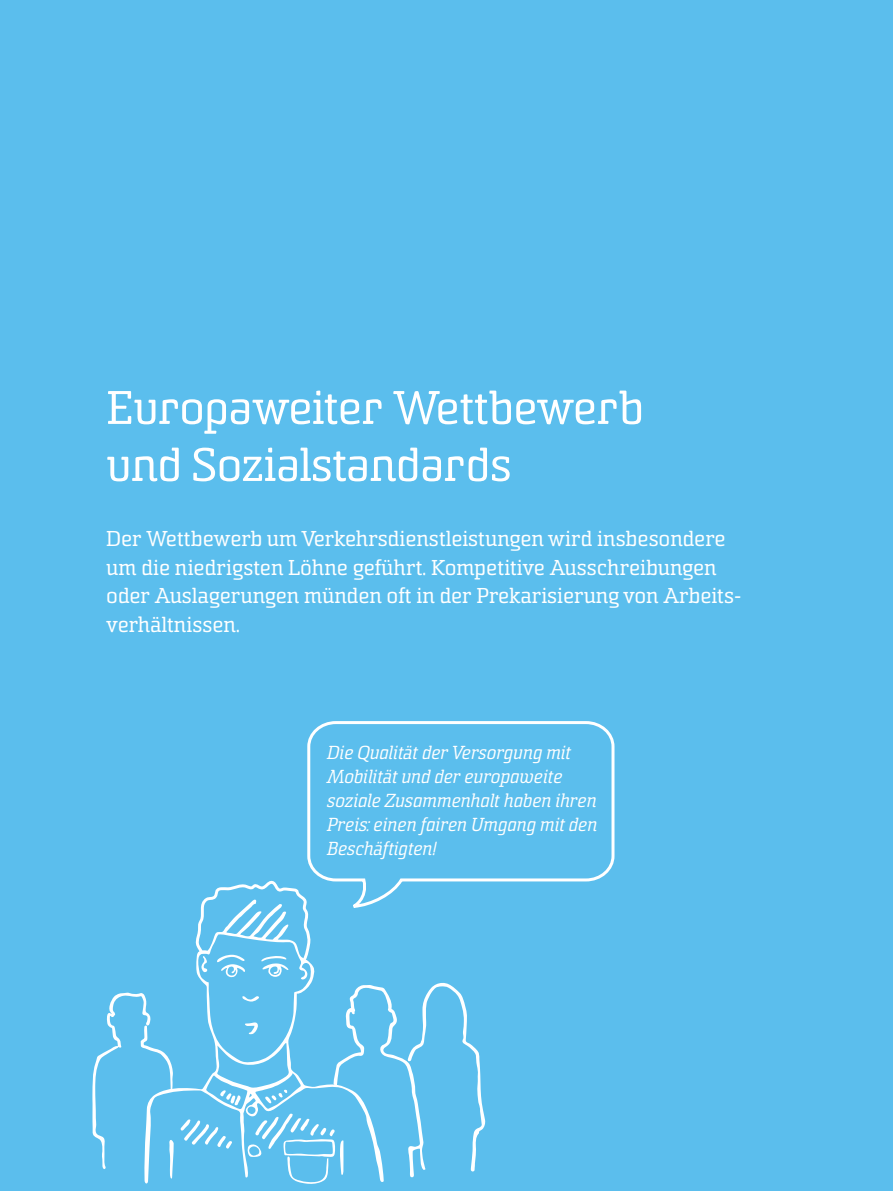
<style>
.page{position:relative;width:893px;height:1191px;background:#5bbeed}
.page>*{position:absolute;margin:0;border:0;box-sizing:border-box;transform-origin:0 0}
.t1{font:52.5px/57px "Sommet Slab Rnd";letter-spacing:-.015em;color:#fff}
.t2{font:24px/28.5px "Sommet Slab Rnd";letter-spacing:-.01em;color:#fff}
.t3{font:italic 21px/24px "Sommet Slab Rnd";color:#fff}
</style>
<div class="page">
<svg style="left:92px;top:992px;width:82px;height:186px"></svg>
<svg style="left:180px;top:880px;width:306px;height:304px"></svg>
<svg style="left:306px;top:721px;width:309px;height:188px"></svg>
<h1 class="t1" style="left:106px;top:379px;width:539px">Europaweiter Wettbewerb und Sozialstandards</h1>
<p class="t2" style="left:106px;top:524px;width:637px">Der Wettbewerb um Verkehrsdienstleistungen wird insbesondere um die niedrigsten Löhne geführt. Kompetitive Ausschreibungen oder Auslagerungen münden oft in der Prekarisierung von Arbeits&shy;verhältnissen.</p>
<p class="t3" style="left:326px;top:740px;width:272px">Die Qualität der Versorgung mit<br>Mobilität und der europaweite soziale Zusammenhalt haben ihren<br>Preis: einen fairen Umgang mit den<br>Beschäftigten!</p>
</div>
